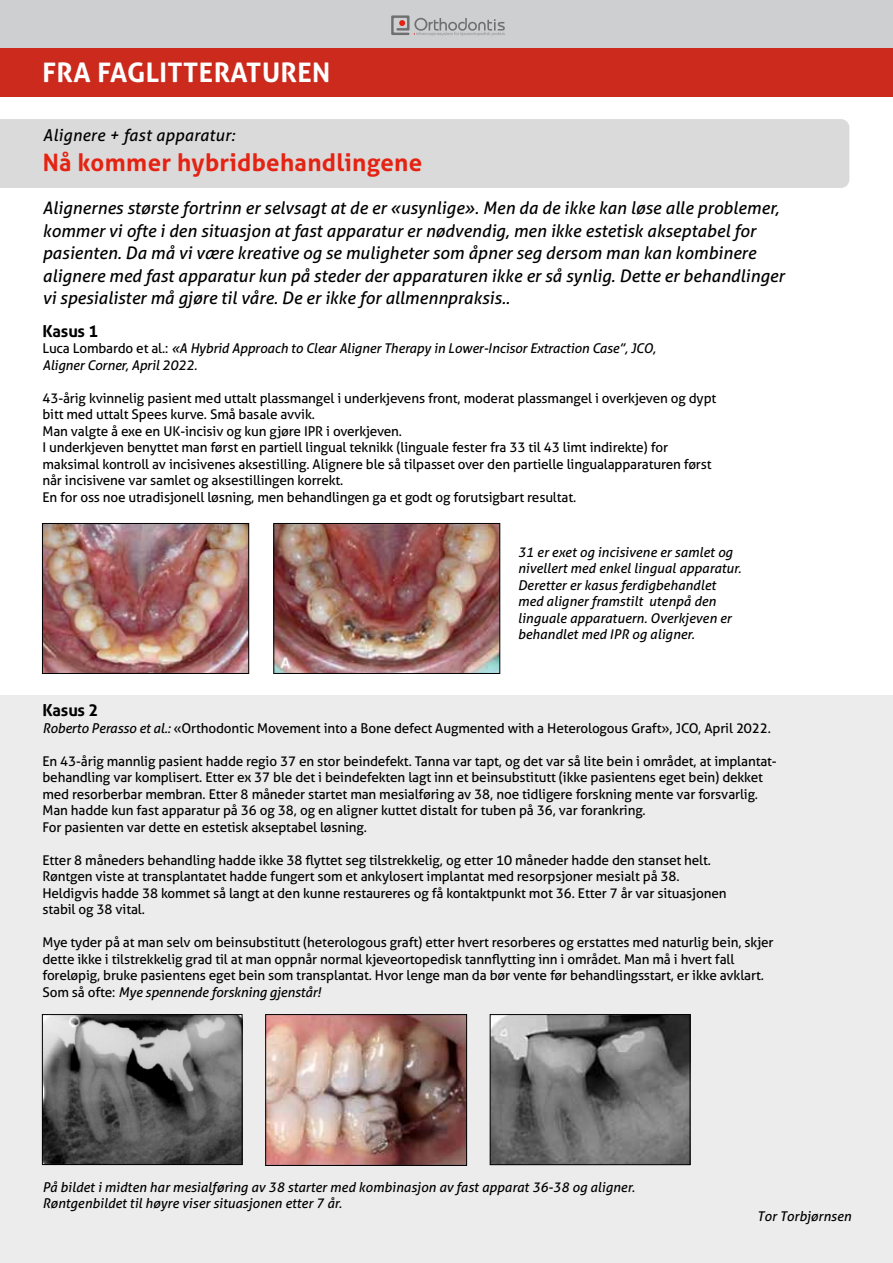
<style>
.page{position:relative;width:893px;height:1263px;background:#fff}
.page>*{position:absolute;margin:0;border:0;box-sizing:border-box;transform-origin:0 0}
.t1{font:700 27px "Aller";letter-spacing:.015em;color:#fff}
.t2{font:700 24px "Aller";letter-spacing:.015em;color:#e42313}
.t3{font:italic 17.25px/22.5px "Aller";color:#000}
.t4{font:italic 16.5px "Aller";letter-spacing:.015em;color:#000}
.t5{font:700 16.5px "Aller";letter-spacing:-.01em;color:#000}
.t6{font:13.5px/16.5px "Aller";letter-spacing:-.01em;color:#000}
.t7{font:italic 13.5px/16.5px "Aller";color:#000}
.s1{font-style:normal}
.s2{font-style:italic}
</style>
<div class="page">
<div style="left:0;top:696px;width:893px;height:567px;background:#ececec"></div>
<div style="left:0;top:0;width:893px;height:51px;background:#cecfd1"></div>
<div style="left:0;top:48px;width:893px;height:49px;background:#cb2a1c"></div>
<svg style="left:391px;top:15px;width:114px;height:21px"></svg>
<div style="left:0;top:119px;width:849px;height:69px;background:#dadada"></div>
<img style="left:44px;top:525px;width:203px;height:147px">
<div style="left:42px;top:523px;width:207px;height:151px;border:1px solid #000"></div>
<img style="left:275px;top:525px;width:223px;height:147px">
<div style="left:273px;top:523px;width:227px;height:151px;border:1px solid #000"></div>
<img style="left:44px;top:1016px;width:196px;height:147px">
<div style="left:42px;top:1014px;width:200px;height:151px;border:1px solid #000"></div>
<img style="left:267px;top:1016px;width:198px;height:148px">
<div style="left:265px;top:1014px;width:202px;height:152px;border:1px solid #000"></div>
<img style="left:492px;top:1016px;width:196px;height:147px">
<div style="left:490px;top:1014px;width:200px;height:151px;border:1px solid #000"></div>
<h1 class="t1" style="left:43px;top:55px;width:289px">FRA FAGLITTERATUREN</h1>
<p class="t4" style="left:43px;top:125px;width:194px">Alignere + fast apparatur:</p>
<h2 class="t2" style="left:43px;top:148px;width:381px">Nå kommer hybridbehandlingene</h2>
<p class="t3" style="left:42px;top:197px;width:743px">Alignernes største fortrinn er selvsagt at de er «usynlige». Men da de ikke kan løse alle problemer, kommer vi ofte i den situasjon at fast apparatur er nødvendig, men ikke estetisk akseptabel for pasienten. Da må vi være kreative og se muligheter som åpner seg dersom man kan kombinere alignere med fast apparatur kun på steder der apparaturen ikke er så synlig. Dette er behandlinger vi spesialister må gjøre til våre. De er ikke for allmennpraksis..</p>
<p class="t5" style="left:42px;top:320px;width:57px">Kasus 1</p>
<p class="t7" style="left:42px;top:340px;width:615px"><span class="s1">Luca Lombardo et al.:</span> «A Hybrid Approach to Clear Aligner Therapy in Lower-Incisor Extraction Case”, JCO,<br>Aligner Corner, April 2022.</p>
<p class="t6" style="left:42px;top:390px;width:675px">43-årig kvinnelig pasient med uttalt plassmangel i underkjevens front, moderat plassmangel i overkjeven og dypt bitt med uttalt Spees kurve. Små basale avvik.<br>Man valgte å exe en UK-incisiv og kun gjøre IPR i overkjeven.<br>I underkjeven benyttet man først en partiell lingual teknikk (linguale fester fra 33 til 43 limt indirekte) for maksimal kontroll av incisivenes aksestilling. Alignere ble så tilpasset over den partielle lingualapparaturen først når incisivene var samlet og aksestillingen korrekt.<br>En for oss noe utradisjonell løsning, men behandlingen ga et godt og forutsigbart resultat.</p>
<p class="t7" style="left:518px;top:543px;width:225px">31 er exet og incisivene er samlet og nivellert med enkel lingual apparatur.<br>Deretter er kasus ferdigbehandlet med aligner framstilt utenpå den linguale apparatuern. Overkjeven er behandlet med IPR og aligner.</p>
<p class="t5" style="left:42px;top:700px;width:57px">Kasus 2</p>
<p class="t6" style="left:42px;top:720px;width:730px"><span class="s2">Roberto Perasso et al.:</span> «Orthodontic Movement into a Bone defect Augmented with a Heterologous Graft», JCO, April 2022.</p>
<p class="t6" style="left:42px;top:753px;width:736px">En 43-årig mannlig pasient hadde regio 37 en stor beindefekt. Tanna var tapt, og det var så lite bein i området, at implantat&shy;behandling var komplisert. Etter ex 37 ble det i beindefekten lagt inn et beinsubstitutt (ikke pasientens eget bein) dekket med resorberbar membran. Etter 8 måneder startet man mesialføring av 38, noe tidligere forskning mente var forsvarlig.<br>Man hadde kun fast apparatur på 36 og 38, og en aligner kuttet distalt for tuben på 36, var forankring.<br>For pasienten var dette en estetisk akseptabel løsning.</p>
<p class="t6" style="left:42px;top:852px;width:686px">Etter 8 måneders behandling hadde ikke 38 flyttet seg tilstrekkelig, og etter 10 måneder hadde den stanset helt.<br>Røntgen viste at transplantatet hadde fungert som et ankylosert implantat med resorpsjoner mesialt på 38.<br>Heldigvis hadde 38 kommet så langt at den kunne restaureres og få kontaktpunkt mot 36. Etter 7 år var situasjonen stabil og 38 vital.</p>
<p class="t6" style="left:42px;top:934px;width:733px">Mye tyder på at man selv om beinsubstitutt (heterologous graft) etter hvert resorberes og erstattes med naturlig bein, skjer dette ikke i tilstrekkelig grad til at man oppnår normal kjeveortopedisk tannflytting inn i området. Man må i hvert fall foreløpig, bruke pasientens eget bein som transplantat. Hvor lenge man da bør vente før behandlingsstart, er ikke avklart.<br>Som så ofte: <span class="s2">Mye spennende forskning gjenstår!</span></p>
<p class="t7" style="left:42px;top:1178px;width:594px">På bildet i midten har mesialføring av 38 starter med kombinasjon av fast apparat 36-38 og aligner.<br>Røntgenbildet til høyre viser situasjonen etter 7 år.</p>
<p class="t7" style="left:757px;top:1208px;width:95px">Tor Torbjørnsen</p>
</div>
